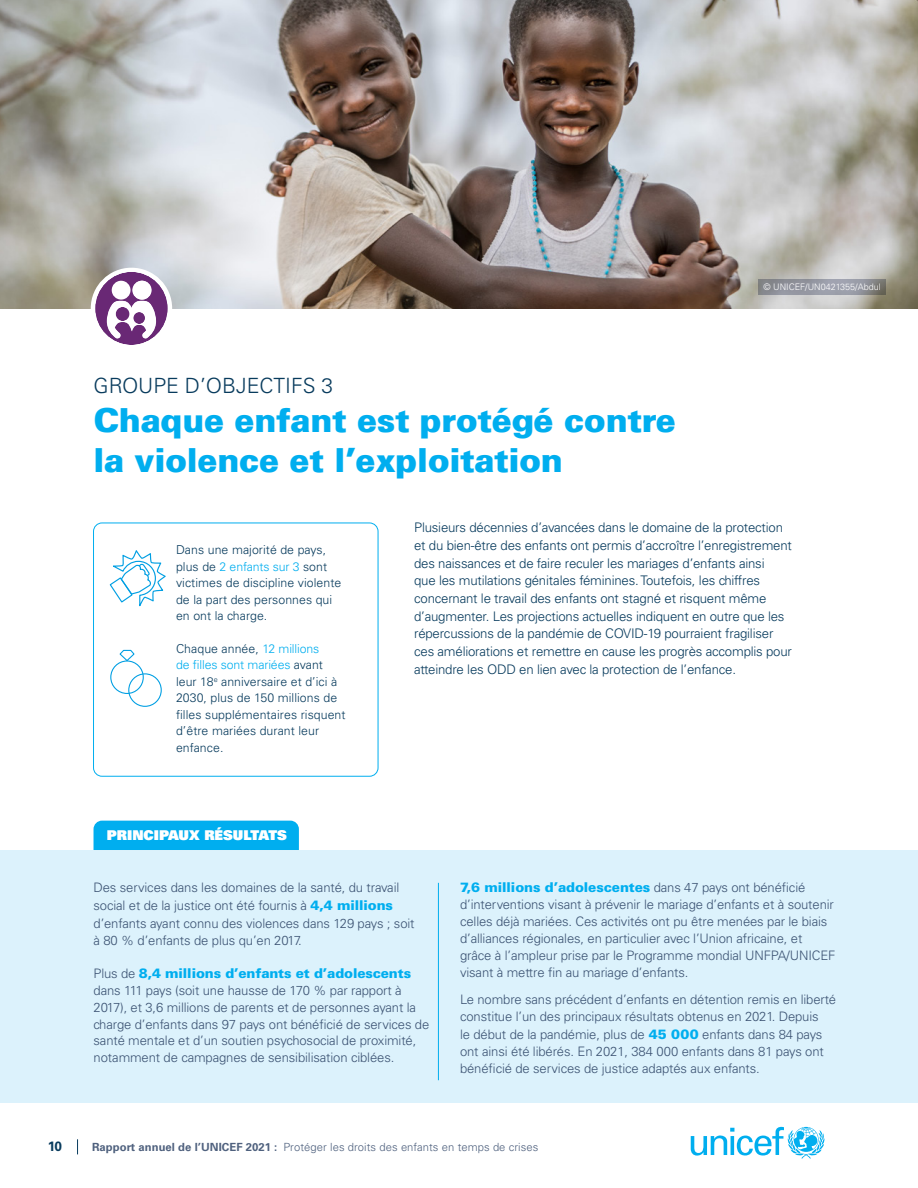
<style>
.page{position:relative;width:918px;height:1188px;background:#fff}
.page>*{position:absolute;margin:0;border:0;box-sizing:border-box;transform-origin:0 0}
.t1{font:900 33px/39.6px "Univers";letter-spacing:-.01em;color:#00aeef}
.t2{font:300 21px "Univers LT Std";color:#083b5d}
.t3{font:900 13.5px "Univers LT Std";letter-spacing:-.01em;color:#00aeef}
.t4{font:13.5px "Univers LT Std X Black";color:#fff}
.t5{font:700 13.5px "Univers LT Std";color:#083b5d}
.t6{font:300 13.2px/17.7px "Univers LT Std";letter-spacing:-.015em;color:#083b5d}
.t7{font:300 13.05px/17px "Univers LT Std";letter-spacing:-.01em;color:#3c5373}
.t8{font:300 12.3px/16.5px "Univers LT Std";letter-spacing:.005em;color:#083b5d}
.t9{font:300 11.25px "Univers LT Std";letter-spacing:.005em;color:#4f617e}
.t10{font:300 9px "Univers LT Std";color:#fff}
.s1{color:#00aeef}
.s2{font-weight:300;font-size:13.05px;color:#3c5373}
.s3{font-weight:900;font-size:13.5px;color:#00aeef}
.s4{font-weight:700}
</style>
<div class="page">
<svg style="left:77px;top:1139px;width:1px;height:15px"></svg>
<img style="left:0;top:0;width:918px;height:308px">
<div style="left:91px;top:268px;width:81px;height:81px;background:#fff;border-radius:50%"></div>
<div style="left:0;top:850px;width:918px;height:252px;background:#dcf2fc"></div>
<div style="left:93px;top:523px;width:285px;height:254px;border:1px solid #00aeef;border-radius:9px"></div>
<hr style="left:438px;top:883px;width:1px;height:197px;background:#00aeef">
<svg style="left:109px;top:551px;width:57px;height:56px"></svg>
<div style="left:110px;top:660px;width:34px;height:34px;border:1px solid #009fe3;border-radius:50%"></div>
<div style="left:128px;top:673px;width:34px;height:34px;border:1px solid #009fe3;border-radius:50%"></div>
<svg style="left:119px;top:649px;width:16px;height:13px"></svg>
<svg style="left:691px;top:1127px;width:133px;height:32px"></svg>
<svg style="left:93px;top:270px;width:77px;height:75px"></svg>
<svg style="left:758px;top:279px;width:128px;height:16px;background:#8f9199"></svg>
<div style="left:94px;top:821px;width:205px;height:29px;background:#00aeef"></div>
<p class="t2" style="left:94px;top:373px;width:241px">GROUPE D’OBJECTIFS 3</p>
<p class="t1" style="left:94px;top:399px;width:584px">Chaque enfant est protégé contre la violence et l’exploitation</p>
<p class="t10" style="left:763px;top:282px;width:119px">© UNICEF/UN0421355/Abdul</p>
<p class="t8" style="left:176px;top:542px;width:167px">Dans une majorité de pays, plus de <span class="s1">2 enfants sur 3</span> sont victimes de discipline violente de la part des personnes qui en ont la charge.</p>
<p class="t8" style="left:176px;top:640px;width:171px">Chaque année, <span class="s1">12 millions<br>de filles sont mariées</span> avant leur 18<sup>e</sup> anniversaire et d’ici à<br>2030, plus de 150 millions de filles supplémentaires risquent d’être mariées durant leur enfance.</p>
<p class="t4" style="left:107px;top:826px;width:182px">PRINCIPAUX RÉSULTATS</p>
<p class="t6" style="left:414px;top:519px;width:379px">Plusieurs décennies d’avancées dans le domaine de la protection et du bien-être des enfants ont permis d’accroître l’enregistrement des naissances et de faire reculer les mariages d’enfants ainsi<br>que les mutilations génitales féminines. Toutefois, les chiffres concernant le travail des enfants ont stagné et risquent même d’augmenter. Les projections actuelles indiquent en outre que les répercussions de la pandémie de COVID-19 pourraient fragiliser ces améliorations et remettre en cause les progrès accomplis pour atteindre les ODD en lien avec la protection de l’enfance.</p>
<p class="t3" style="left:460px;top:879px;width:347px">7,6 millions d’adolescentes <span class="s2">dans 47 pays ont bénéficié</span></p>
<p class="t7" style="left:460px;top:896px;width:377px">d’interventions visant à prévenir le mariage d’enfants et à soutenir celles déjà mariées. Ces activités ont pu être menées par le biais d’alliances régionales, en particulier avec l’Union africaine, et grâce à l’ampleur prise par le Programme mondial UNFPA/UNICEF visant à mettre fin au mariage d’enfants.</p>
<p class="t7" style="left:94px;top:879px;width:323px;line-height:17.7px">Des services dans les domaines de la santé, du travail social et de la justice ont été fournis à <span class="s3">4,4 millions </span>d’enfants ayant connu des violences dans 129 pays ; soit à 80 % d’enfants de plus qu’en 2017.</p>
<p class="t3" style="left:94px;top:964px;width:319px"><span class="s2">Plus de</span> 8,4 millions d’enfants et d’adolescents</p>
<p class="t7" style="left:94px;top:982px;width:337px">dans 111 pays (soit une hausse de 170 % par rapport à 2017), et 3,6 millions de parents et de personnes ayant la charge d’enfants dans 97 pays ont bénéficié de services de santé mentale et d’un soutien psychosocial de proximité, notamment de campagnes de sensibilisation ciblées.</p>
<p class="t7" style="left:460px;top:991px;width:378px">Le nombre sans précédent d’enfants en détention remis en liberté constitue l’un des principaux résultats obtenus en 2021. Depuis<br>le début de la pandémie, plus de <span class="s3">45 000</span> enfants dans 84 pays ont ainsi été libérés. En 2021, 384 000 enfants dans 81 pays ont bénéficié de services de justice adaptés aux enfants.</p>
<p class="t5" style="left:48px;top:1139px;width:16px">10</p>
<p class="t9" style="left:92px;top:1140px;width:448px"><span class="s4">Rapport annuel de l’UNICEF 2021 :</span> Protéger les droits des enfants en temps de crises</p>
</div>
